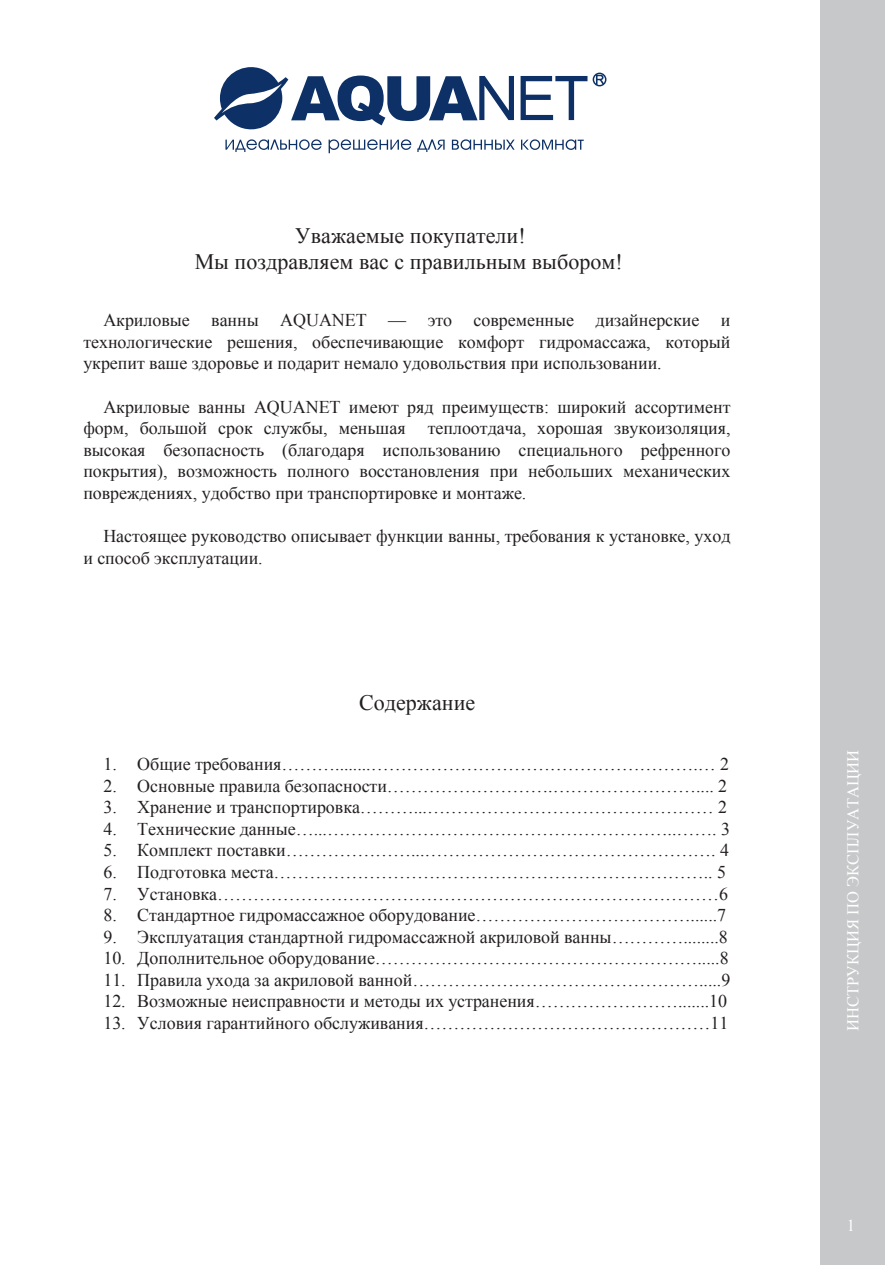
<style>
.page{position:relative;width:885px;height:1265px;background:#fff}
.page>*{position:absolute;margin:0;border:0;box-sizing:border-box;transform-origin:0 0}
.t1{font:22px/25.6px "Times New Roman";color:#231f20;text-align:center}
.t2{font:18px/21.6px "Times New Roman";letter-spacing:-.005em;color:#231f20;text-align:justify}
.t3{font:16.6px "Times New Roman";color:#fff}
</style>
<div class="page">
<div style="left:820px;top:0;width:64px;height:1264px;background:#c7c8ca"></div>
<svg style="left:214px;top:67px;width:392px;height:62px"></svg>
<svg style="left:225px;top:139px;width:96px;height:13px"></svg>
<svg style="left:328px;top:139px;width:83px;height:14px"></svg>
<svg style="left:417px;top:139px;width:27px;height:13px"></svg>
<svg style="left:452px;top:139px;width:62px;height:11px"></svg>
<svg style="left:521px;top:139px;width:62px;height:11px"></svg>
<p class="t1" style="left:195px;top:223px;width:429px">Уважаемые покупатели!<br>Мы поздравляем вас с правильным выбором!</p>
<p class="t2" style="left:83px;top:309px;width:648px;text-indent:20px">Акриловые ванны AQUANET — это современные дизайнерские и технологические решения, обеспечивающие комфорт гидромассажа, который укрепит ваше здоровье и подарит немало удовольствия при использовании.</p>
<p class="t2" style="left:83px;top:395px;width:648px;text-indent:20px">Акриловые ванны AQUANET имеют ряд преимуществ: широкий ассортимент форм, большой срок службы, меньшая теплоотдача, хорошая звукоизоляция, высокая безопасность (благодаря использованию специального рефренного покрытия), возможность полного восстановления при небольших механических повреждениях, удобство при транспортировке и монтаже.</p>
<p class="t2" style="left:83px;top:525px;width:648px;text-indent:20px">Настоящее руководство описывает функции ванны, требования к установке, уход и способ эксплуатации.</p>
<p class="t1" style="left:359px;top:690px;width:118px">Содержание</p>
<p class="t2" style="left:103px;top:753px;width:627px">1. Общие требования………........……………………………………………….… 2</p>
<p class="t2" style="left:103px;top:774px;width:625px">2. Основные правила безопасности……………………….…………………….... 2</p>
<p class="t2" style="left:103px;top:796px;width:625px">3. Хранение и транспортировка………...………………………………………… 2</p>
<p class="t2" style="left:103px;top:818px;width:628px">4. Технические данные…...…………………………………………………..……. 3</p>
<p class="t2" style="left:103px;top:839px;width:627px">5. Комплект поставки…………………...…………………………………………. 4</p>
<p class="t2" style="left:103px;top:861px;width:624px">6. Подготовка места……………………………………………………………….. 5</p>
<p class="t2" style="left:103px;top:882px;width:626px">7. Установка…………………………………………………………………………6</p>
<p class="t2" style="left:103px;top:904px;width:624px">8. Стандартное гидромассажное оборудование………………………………......7</p>
<p class="t2" style="left:103px;top:925px;width:626px">9. Эксплуатация стандартной гидромассажной акриловой ванны…………........8</p>
<p class="t2" style="left:103px;top:947px;width:626px">10. Дополнительное оборудование……………………………………………….....8</p>
<p class="t2" style="left:103px;top:968px;width:628px">11. Правила ухода за акриловой ванной………………………………………….....9</p>
<p class="t2" style="left:103px;top:990px;width:625px">12. Возможные неисправности и методы их устранения…………………….......10</p>
<p class="t2" style="left:103px;top:1012px;width:626px">13. Условия гарантийного обслуживания…………………………………………11</p>
<p class="t3" style="left:843px;top:1031px;width:282px;rotate:-90deg">ИНСТРУКЦИЯ ПО ЭКСПЛУАТАЦИИ</p>
<p class="t3" style="left:846px;top:1216px;width:10px">1</p>
</div>
